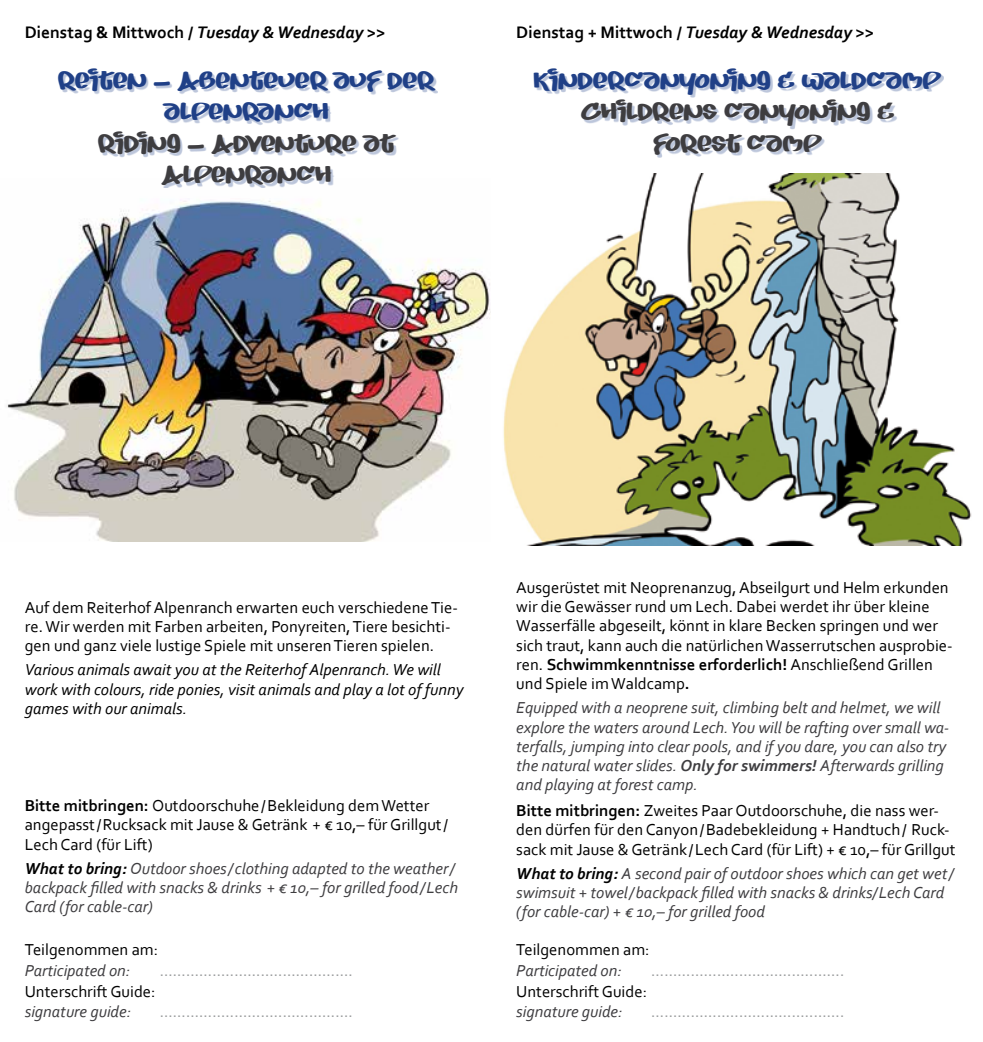
<style>
.page{position:relative;width:983px;height:1042px;background:#fff}
.page>*{position:absolute;margin:0;border:0;box-sizing:border-box;transform-origin:0 0}
.t1{font:24.5px/31.5px "Juice";color:#3e3d40;text-align:center}
.t2{font:24.5px/31.5px "Juice";color:#204087;text-align:center}
.t3{font:italic 700 17.5px "Corbel";color:#000}
.t4{font:16.62px/19.2px "Corbel";color:#000}
.t5{font:italic 16.62px/19.2px "Corbel";color:#3e3d40}
.t6{font:16.62px "Corbel";color:#9c9e9f}
.t7{font:italic 16.62px/19.2px "Corbel";color:#000}
.s1{font-style:normal}
.s2{font-weight:700}
.s3{font-weight:700;color:#000}
</style>
<div class="page">
<img style="left:7px;top:201px;width:484px;height:341px">
<div style="left:61px;top:71px;width:377px;height:117px;background:#204087;opacity:.3"></div>
<div style="left:536px;top:71px;width:407px;height:86px;background:#204087;opacity:.3"></div>
<img style="left:503px;top:174px;width:469px;height:372px">
<p class="t3" style="left:25px;top:21px;width:362px"><span class="s1">Dienstag &amp; Mittwoch /</span> Tuesday &amp; Wednesday &gt;&gt;</p>
<h1 class="t2" style="left:58px;top:64px;width:377px">reiten – Abenteuer auf der alpenranch</h1>
<h1 class="t1" style="left:98px;top:127px;width:297px">riding – Adventure at<br>Alpenranch</h1>
<p class="t3" style="left:516px;top:21px;width:359px"><span class="s1">Dienstag + Mittwoch /</span> Tuesday &amp; Wednesday &gt;&gt;</p>
<h1 class="t2" style="left:533px;top:64px;width:409px">Kindercanyoning &amp; Waldcamp</h1>
<h1 class="t1" style="left:580px;top:95px;width:315px">Childrens canyoning &amp; forest camp</h1>
<p class="t4" style="left:25px;top:597px;width:434px">Auf dem Reiterhof Alpenranch erwarten euch verschiedene Tie&shy;re. Wir werden mit Farben arbeiten, Ponyreiten, Tiere besichti&shy;gen und ganz viele lustige Spiele mit unseren Tieren spielen.</p>
<p class="t7" style="left:25px;top:660px;width:440px">Various animals await you at the Reiterhof Alpenranch. We will work with colours, ride ponies, visit animals and play a lot of funny games with our animals.</p>
<p class="t4" style="left:25px;top:795px;width:424px"><span class="s2">Bitte mitbringen:</span> Outdoorschuhe/Bekleidung dem Wetter angepasst/Rucksack mit Jause &amp; Getränk + € 10,– für Grillgut/<br>Lech Card (für Lift)</p>
<p class="t5" style="left:25px;top:858px;width:434px"><span class="s3">What to bring:</span> Outdoor shoes/clothing adapted to the weather/ backpack filled with snacks &amp; drinks + € 10,– for grilled food/Lech<br>Card (for cable-car)</p>
<p class="t4" style="left:25px;top:939px;width:135px">Teilgenommen am:</p>
<p class="t5" style="left:25px;top:960px;width:107px">Participated on:</p>
<p class="t6" style="left:160px;top:960px;width:195px">............................................</p>
<p class="t4" style="left:25px;top:981px;width:132px">Unterschrift Guide:</p>
<p class="t5" style="left:25px;top:1001px;width:108px">signature guide:</p>
<p class="t6" style="left:160px;top:1001px;width:195px">............................................</p>
<p class="t4" style="left:516px;top:577px;width:438px">Ausgerüstet mit Neoprenanzug, Abseilgurt und Helm erkunden wir die Gewässer rund um Lech. Dabei werdet ihr über kleine Wasserfälle abgeseilt, könnt in klare Becken springen und wer sich traut, kann auch die natürlichen Wasserrutschen ausprobie&shy;ren. <span class="s2">Schwimmkenntnisse erforderlich!</span> Anschließend Grillen und Spiele im Waldcamp<span class="s2">.</span></p>
<p class="t5" style="left:516px;top:698px;width:434px">Equipped with a neoprene suit, climbing belt and helmet, we will explore the waters around Lech. You will be rafting over small wa&shy;terfalls, jumping into clear pools, and if you dare, you can also try the natural water slides. <span class="s2">Only for swimmers!</span> Afterwards grilling and playing at forest camp.</p>
<p class="t4" style="left:516px;top:800px;width:440px"><span class="s2">Bitte mitbringen:</span> Zweites Paar Outdoorschuhe, die nass wer&shy;den dürfen für den Canyon/Badebekleidung + Handtuch/ Ruck&shy;sack mit Jause &amp; Getränk/Lech Card (für Lift) + € 10,– für Grillgut</p>
<p class="t5" style="left:516px;top:863px;width:439px"><span class="s3">What to bring:</span> A second pair of outdoor shoes which can get wet/ swimsuit + towel/backpack filled with snacks &amp; drinks/Lech Card (for cable-car) + € 10,– for grilled food</p>
<p class="t4" style="left:516px;top:939px;width:135px">Teilgenommen am:</p>
<p class="t5" style="left:516px;top:960px;width:107px">Participated on:</p>
<p class="t6" style="left:651px;top:960px;width:195px">............................................</p>
<p class="t4" style="left:516px;top:981px;width:132px">Unterschrift Guide:</p>
<p class="t5" style="left:516px;top:1001px;width:108px">signature guide:</p>
<p class="t6" style="left:651px;top:1001px;width:195px">............................................</p>
</div>
